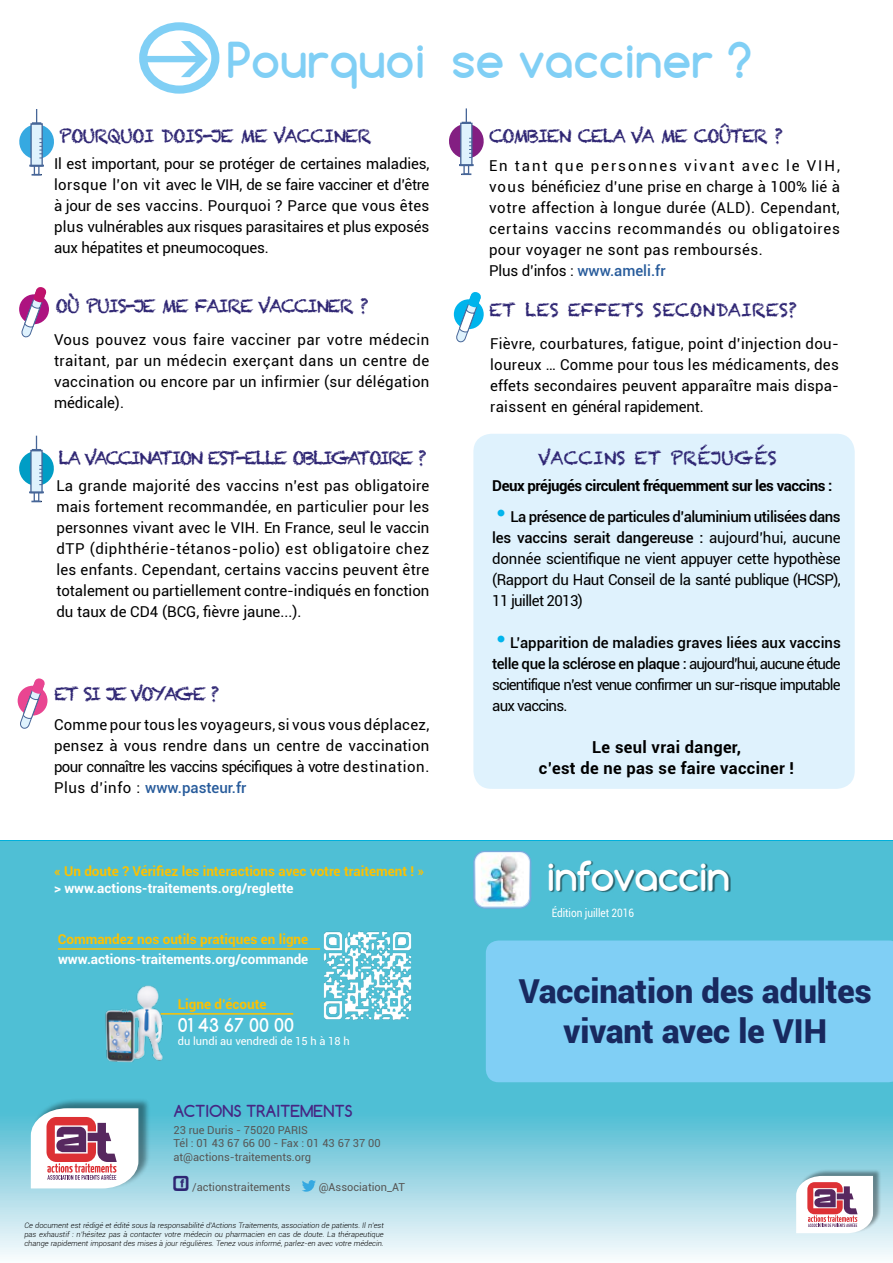
<style>
.page{position:relative;width:893px;height:1263px;background:#fff}
.page>*{position:absolute;margin:0;border:0;box-sizing:border-box;transform-origin:0 0}
.t1{font:700 46.5px "Comfortaa";color:#80cff5}
.t2{font:700 39px "Comfortaa";letter-spacing:-.02em;color:#fff}
.t3{font:900 33px/39.6px "Roboto";color:#18295f;text-align:center}
.t4{font:18px "Chalkduster";letter-spacing:-.08em;color:#2e2573}
.t5{font:18px "Chalkduster";color:#2e2573}
.t6{font:18px "Chalkduster";letter-spacing:-.12em;color:#2e2573}
.t7{font:18px "Chalkduster";letter-spacing:-.06em;color:#2e2573}
.t8{font:18px "Chalkduster";letter-spacing:-.13em;color:#2e2573}
.t9{font:700 18px "Comfortaa";color:#fff}
.t10{font:700 16.5px/21px "Roboto";letter-spacing:.02em;color:#000;text-align:center}
.t11{font:700 15.6px "Comfortaa";color:#462683}
.t12{font:15px/21px "Roboto";color:#000;text-align:justify}
.t13{font:15px/21px "Roboto";letter-spacing:.03em;color:#000}
.t14{font:700 15px "Roboto";letter-spacing:-.03em;color:#000}
.t15{font:700 13.5px "Roboto";color:#fdc100}
.t16{font:700 13.5px "Roboto";color:#fff}
.t17{font:11.55px "Roboto";letter-spacing:-.005em;color:#fff;scale:.87 1}
.t18{font:11.1px/13px "Roboto";color:#575756}
.t19{font:11.1px "Roboto";color:#fff}
.t20{font:italic 300 7.5px/9px "Roboto";color:#000;text-align:justify}
.s1{font-weight:500;color:#275b9b}
.s2{font-family:"Sociallogostfb";font-size:18px;color:#2e2573}
.s3{font-weight:500}
</style>
<div class="page">
<div style="left:473px;top:434px;width:382px;height:355px;background:#dff2fd;border-radius:18px"></div>
<div style="left:139px;top:22px;width:80px;height:72px;border:8px solid #80cff5;border-radius:50%"></div>
<svg style="left:0;top:842px;width:893px;height:415px;background:#7acadf"></svg>
<svg style="left:34px;top:167px;width:6px;height:7px"></svg>
<svg style="left:19px;top:109px;width:35px;height:58px"></svg>
<svg style="left:19px;top:294px;width:30px;height:30px"></svg>
<svg style="left:20px;top:287px;width:28px;height:51px"></svg>
<div style="left:18px;top:686px;width:29px;height:30px;background:#e94591;border-radius:50%"></div>
<svg style="left:19px;top:678px;width:27px;height:51px"></svg>
<svg style="left:34px;top:493px;width:5px;height:8px"></svg>
<svg style="left:19px;top:436px;width:35px;height:57px"></svg>
<svg style="left:454px;top:299px;width:30px;height:30px"></svg>
<svg style="left:455px;top:292px;width:28px;height:51px"></svg>
<svg style="left:463px;top:166px;width:6px;height:8px"></svg>
<svg style="left:449px;top:108px;width:35px;height:58px"></svg>
<div style="left:549px;top:861px;width:182px;height:31px;background:#000;opacity:.5"></div>
<svg style="left:144px;top:40px;width:64px;height:37px"></svg>
<h1 class="t1" style="left:227px;top:30px;width:527px">Pourquoi se vacciner ?</h1>
<p class="t7" style="left:59px;top:125px;width:314px">POURQUOI DOIS-JE ME VACCINER</p>
<p class="t4" style="left:489px;top:125px;width:295px">COMBIEN CELA VA ME COÛTER ?</p>
<p class="t12" style="left:54px;top:153px;width:377px">Il est important, pour se protéger de certaines maladies, lorsque l’on vit avec le VIH, de se faire vacciner et d’être à jour de ses vaccins. Pourquoi ? Parce que vous êtes plus vulnérables aux risques parasitaires et plus exposés aux hépatites et pneumocoques.</p>
<p class="t4" style="left:55px;top:295px;width:315px">OÙ PUIS-JE ME FAIRE VACCINER ?</p>
<p class="t12" style="left:54px;top:328px;width:377px">Vous pouvez vous faire vacciner par votre médecin traitant, par un médecin exerçant dans un centre de vaccination ou encore par un infirmier (sur délégation médicale).</p>
<p class="t6" style="left:58px;top:447px;width:370px">LA VACCINATION EST-ELLE OBLIGATOIRE ?</p>
<p class="t12" style="left:56px;top:474px;width:375px">La grande majorité des vaccins n’est pas obligatoire mais fortement recommandée, en particulier pour les personnes vivant avec le VIH. En France, seul le vaccin dTP (diphthérie-tétanos-polio) est obligatoire chez les enfants. Cependant, certains vaccins peuvent être totalement ou partiellement contre-indiqués en fonction du taux de CD4 (BCG, fièvre jaune...).</p>
<p class="t8" style="left:54px;top:684px;width:167px">ET SI JE VOYAGE ?</p>
<p class="t12" style="left:54px;top:713px;width:377px">Comme pour tous les voyageurs, si vous vous déplacez, pensez à vous rendre dans un centre de vaccination pour connaître les vaccins spécifiques à votre destination.<br>Plus d’info : <span class="s1">www.pasteur.fr</span></p>
<p class="t15" style="left:54px;top:862px;width:372px">« Un doute ? Vérifiez les interactions avec votre traitement ! »</p>
<p class="t16" style="left:54px;top:878px;width:241px">&gt; www.actions-traitements.org/reglette</p>
<p class="t15" style="left:58px;top:929px;width:252px">Commandez nos outils pratiques en ligne</p>
<p class="t16" style="left:58px;top:950px;width:252px">www.actions-traitements.org/commande</p>
<p class="t15" style="left:178px;top:994px;width:90px">Ligne d’écoute</p>
<p class="t9" style="left:178px;top:1014px;width:118px">01 43 67 00 00</p>
<p class="t19" style="left:178px;top:1033px;width:173px">du lundi au vendredi de 15 h à 18 h</p>
<p class="t11" style="left:173px;top:1101px;width:180px">ACTIONS TRAITEMENTS</p>
<p class="t18" style="left:173px;top:1123px;width:209px">23 rue Duris - 75020 PARIS<br>Tél : 01 43 67 66 00 - Fax : 01 43 67 37 00 at@actions-traitements.org</p>
<p class="t18" style="left:173px;top:1180px;width:118px"><span class="s2">c</span> /actionstraitements</p>
<p class="t18" style="left:319px;top:1180px;width:88px">@Association_AT</p>
<p class="t20" style="left:24px;top:1220px;width:361px">Ce document est rédigé et édité sous la responsabilité d’Actions Traitements, association de patients. Il n’est pas exhaustif : n’hésitez pas à contacter votre médecin ou pharmacien en cas de doute. La thérapeutique change rapidement imposant des mises à jour régulières. Tenez vous informé, parlez-en avec votre médecin.</p>
<p class="t13" style="left:489px;top:155px;width:352px">En tant que personnes vivant avec le VIH, vous bénéficiez d’une prise en charge à 100% lié à votre affection à longue durée (ALD). Cependant, certains vaccins recommandés ou obligatoires pour voyager ne sont pas remboursés.<br>Plus d’infos : <span class="s1">www.ameli.fr</span></p>
<p class="t5" style="left:489px;top:300px;width:310px">ET LES EFFETS SECONDAIRES?</p>
<p class="t12" style="left:490px;top:333px;width:350px">Fièvre, courbatures, fatigue, point d’injection dou&shy;loureux … Comme pour tous les médicaments, des effets secondaires peuvent apparaître mais dispa&shy;raissent en général rapidement.</p>
<p class="t5" style="left:538px;top:447px;width:240px">VACCINS ET PRÉJUGÉS</p>
<p class="t14" style="left:492px;top:475px;width:342px">Deux préjugés circulent fréquemment sur les vaccins :</p>
<p class="t12" style="left:492px;top:506px;width:350px;text-indent:18px"><span class="s3">La présence de particules d’aluminium utilisées dans les vaccins serait dangereuse :</span> aujourd’hui, aucune donnée scientifique ne vient appuyer cette hypothèse (Rapport du Haut Conseil de la santé publique (HCSP), 11 juillet 2013)</p>
<p class="t12" style="left:492px;top:632px;width:350px;text-indent:18px"><span class="s3">L’apparition de maladies graves liées aux vaccins telle que la sclérose en plaque :</span> aujourd’hui, aucune étude scientifique n’est venue confirmer un sur-risque imputable aux vaccins.</p>
<p class="t10" style="left:539px;top:736px;width:257px">Le seul vrai danger,<br>c’est de ne pas se faire vacciner !</p>
<h2 class="t2" style="left:546px;top:851px;width:185px">infovaccin</h2>
<p class="t17" style="left:552px;top:905px;width:96px">Édition juillet 2016</p>
<h3 class="t3" style="left:519px;top:970px;width:354px">Vaccination des adultes vivant avec le VIH</h3>
</div>
